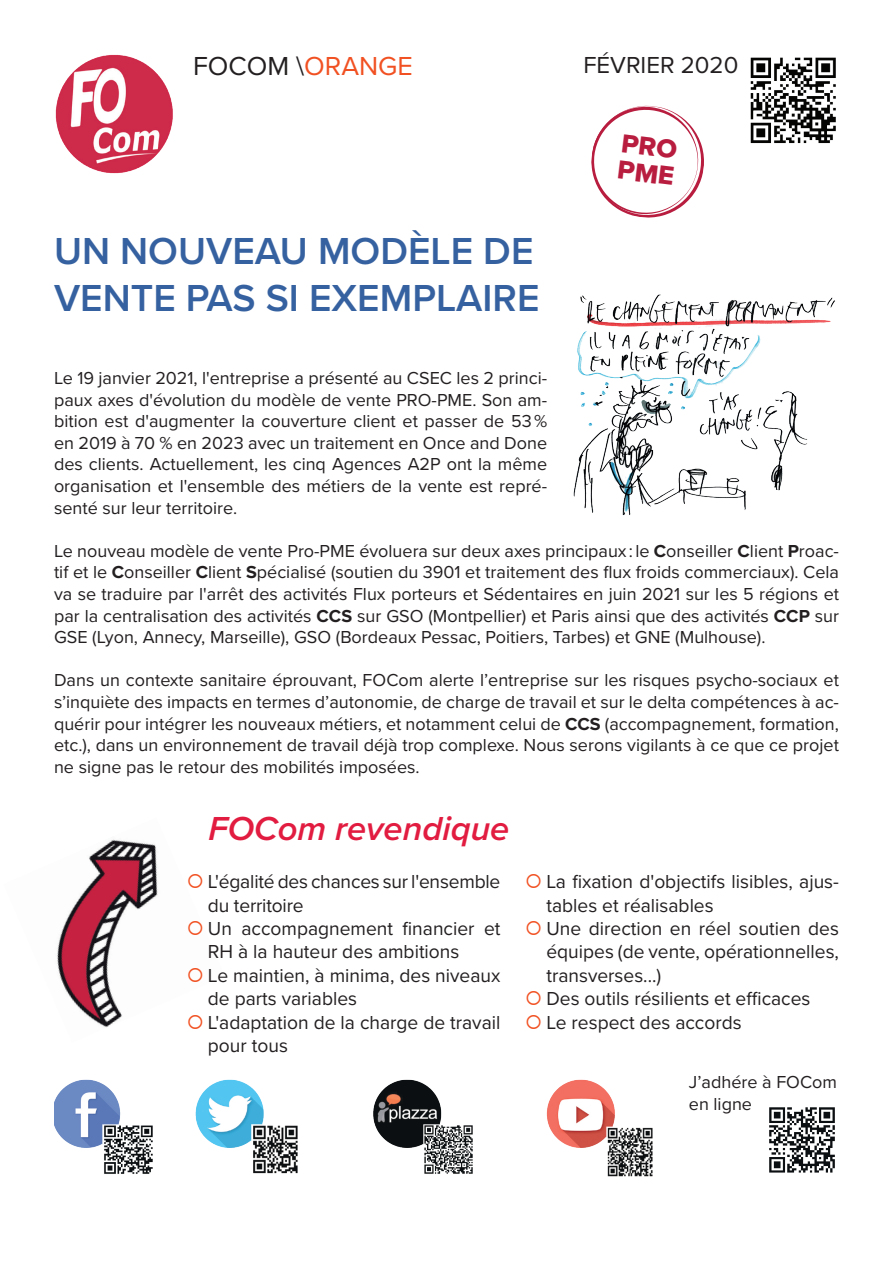
<style>
.page{position:relative;width:893px;height:1263px;background:#fff}
.page>*{position:absolute;margin:0;border:0;box-sizing:border-box;transform-origin:0 0}
.t1{font:600 39px/46.8px "Proxima Nova";color:#3661a0}
.t2{font:italic 600 34.5px "Proxima Nova";color:#e11c40}
.t3{font:27px "Proxima Nova";color:#231f20}
.t4{font:27px/27px "Proxima Nova Extrabld";color:#b81d3f}
.t5{font:24px "Proxima Nova";color:#231f20}
.t6{font:19.5px/23.4px "Proxima Nova";color:#231f20}
.t7{font:18px/21.6px "Proxima Nova";color:#231f20;text-align:justify}
.s1{color:#f15122}
.s2{font-weight:700}
</style>
<div class="page">
<img style="left:54px;top:1079px;width:781px;height:98px">
<img style="left:55px;top:55px;width:118px;height:119px">
<img style="left:750px;top:57px;width:86px;height:87px">
<svg style="left:591px;top:105px;width:113px;height:113px"></svg>
<img style="left:573px;top:294px;width:262px;height:222px">
<img style="left:57px;top:839px;width:101px;height:189px">
<h3 class="t3" style="left:193px;top:46px;width:221px">FOCOM \<span class="s1">ORANGE</span></h3>
<h3 class="t5" style="left:583px;top:47px;width:157px">FÉVRIER 2020</h3>
<h1 class="t1" style="left:54px;top:226px;width:487px">UN NOUVEAU MODÈLE DE<br>VENTE PAS SI EXEMPLAIRE</h1>
<h3 class="t4" style="left:623px;top:129px;width:58px;rotate:7deg">PRO<br>PME</h3>
<p class="t7" style="left:54px;top:366px;width:495px">Le 19 janvier 2021, l'entreprise a présenté au CSEC les 2 princi&shy;paux axes d'évolution du modèle de vente PRO-PME. Son am&shy;bition est d'augmenter la couverture client et passer de 53 % en 2019 à 70 % en 2023 avec un traitement en Once and Done des clients. Actuellement, les cinq Agences A2P ont la même organisation et l'ensemble des métiers de la vente est repré&shy;senté sur leur territoire.</p>
<p class="t7" style="left:54px;top:539px;width:787px">Le nouveau modèle de vente Pro-PME évoluera sur deux axes principaux : le <span class="s2">C</span>onseiller <span class="s2">C</span>lient <span class="s2">P</span>roac&shy;tif et le <span class="s2">C</span>onseiller <span class="s2">C</span>lient <span class="s2">S</span>pécialisé (soutien du 3901 et traitement des flux froids commerciaux). Cela va se traduire par l'arrêt des activités Flux porteurs et Sédentaires en juin 2021 sur les 5 régions et par la centralisation des activités <span class="s2">CCS</span> sur GSO (Montpellier) et Paris ainsi que des activités <span class="s2">CCP</span> sur GSE (Lyon, Annecy, Marseille), GSO (Bordeaux Pessac, Poitiers, Tarbes) et GNE (Mulhouse).</p>
<p class="t7" style="left:54px;top:669px;width:786px">Dans un contexte sanitaire éprouvant, FOCom alerte l’entreprise sur les risques psycho-sociaux et s’inquiète des impacts en termes d’autonomie, de charge de travail et sur le delta compétences à ac&shy;quérir pour intégrer les nouveaux métiers, et notamment celui de <span class="s2">CCS</span> (accompagnement, formation, etc.), dans un environnement de travail déjà trop complexe. Nous serons vigilants à ce que ce projet ne signe pas le retour des mobilités imposées.</p>
<h2 class="t2" style="left:208px;top:802px;width:303px">FOCom revendique</h2>
<p class="t6" style="left:208px;top:869px;width:294px">L'égalité des chances sur l'ensemble du territoire<br>Un accompagnement financier et<br>RH à la hauteur des ambitions<br>Le maintien, à minima, des niveaux de parts variables<br>L'adaptation de la charge de travail pour tous</p>
<p class="t6" style="left:546px;top:869px;width:294px">La fixation d'objectifs lisibles, ajus&shy;tables et réalisables<br>Une direction en réel soutien des équipes (de vente, opérationnelles, transverses...)<br>Des outils résilients et efficaces<br>Le respect des accords</p>
<p class="t7" style="left:689px;top:1070px;width:150px">J’adhére à FOCom en ligne</p>
</div>
